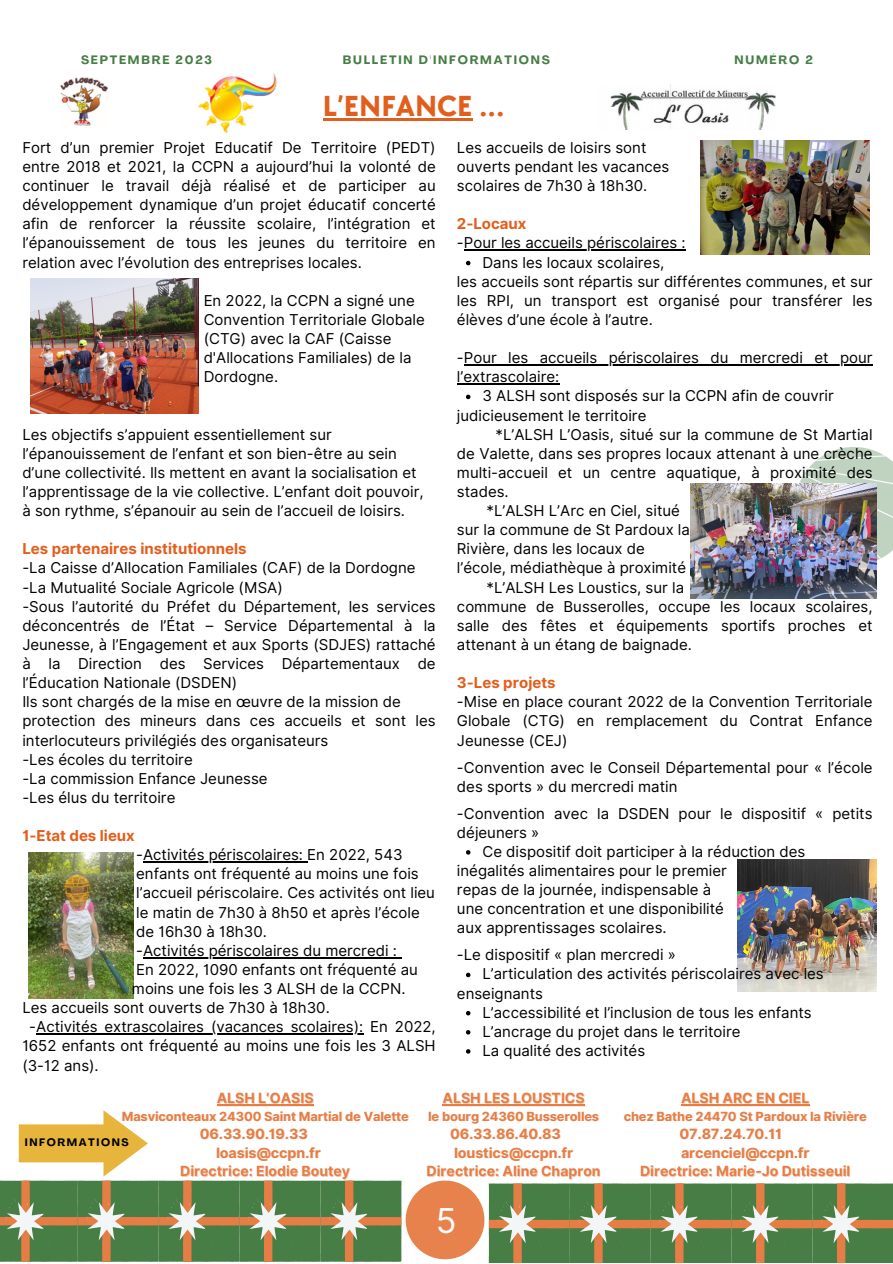
<style>
.page{position:relative;width:893px;height:1264px;background:#fff}
.page>*{position:absolute;margin:0;border:0;box-sizing:border-box;transform-origin:0 0}
.t1{font:34.2px "Inter";color:#fff}
.t2{font:700 30px "TT Chocolates";color:#e25e1c}
.t3{font:15px/19px "Inter";color:#000;text-align:justify}
.t4{font:700 15px "Inter";color:#e25e1c}
.t5{font:700 14.1px/18.9px "Inter";color:#e67d45}
.t6{font:700 12.6px "Inter";color:#e67d45}
.t7{font:700 12px "Agrandir";letter-spacing:.15em;color:#467e45}
.t8{font:700 10.65px "Agrandir";letter-spacing:.15em;color:#000}
</style>
<div class="page">
<img style="left:28px;top:78px;width:864px;height:1029px">
<hr style="left:217px;top:1103px;width:96px;height:2px;background:#e67d45">
<svg style="left:0;top:1110px;width:892px;height:152px"></svg>
<img style="left:199px;top:73px;width:77px;height:73px">
<img style="left:595px;top:85px;width:180px;height:45px">
<img style="left:49px;top:77px;width:75px;height:60px">
<img style="left:691px;top:483px;width:185px;height:116px">
<svg style="left:466px;top:261px;width:4px;height:4px"></svg>
<svg style="left:466px;top:394px;width:4px;height:5px"></svg>
<svg style="left:466px;top:850px;width:4px;height:4px"></svg>
<svg style="left:466px;top:972px;width:4px;height:5px"></svg>
<svg style="left:466px;top:1010px;width:4px;height:5px"></svg>
<svg style="left:466px;top:1030px;width:4px;height:4px"></svg>
<svg style="left:466px;top:1049px;width:4px;height:4px"></svg>
<hr style="left:464px;top:249px;width:221px;height:2px;background:#000">
<hr style="left:464px;top:364px;width:408px;height:1px;background:#000">
<hr style="left:457px;top:383px;width:102px;height:1px;background:#000">
<hr style="left:323px;top:118px;width:149px;height:3px;background:#e25e1c">
<hr style="left:681px;top:1103px;width:128px;height:2px;background:#e67d45">
<hr style="left:442px;top:1103px;width:142px;height:2px;background:#e67d45">
<p class="t7" style="left:81px;top:55px;width:133px">SEPTEMBRE 2023</p>
<p class="t7" style="left:343px;top:55px;width:208px">BULLETIN D'INFORMATIONS</p>
<p class="t7" style="left:734px;top:55px;width:80px">NUMÉRO 2</p>
<p class="t2" style="left:323px;top:89px;width:183px">L’ENFANCE ...</p>
<p class="t3" style="left:22px;top:138px;width:415px">Fort d’un premier Projet Educatif De Territoire (PEDT) entre 2018 et 2021, la CCPN a aujourd’hui la volonté de continuer le travail déjà réalisé et de participer au développement dynamique d’un projet éducatif concerté afin de renforcer la réussite scolaire, l’intégration et l’épanouissement de tous les jeunes du territoire en relation avec l’évolution des entreprises locales.</p>
<p class="t3" style="left:204px;top:291px;width:212px">En 2022, la CCPN a signé une</p>
<p class="t3" style="left:204px;top:310px;width:223px">Convention Territoriale Globale</p>
<p class="t3" style="left:204px;top:329px;width:189px">(CTG) avec la CAF (Caisse</p>
<p class="t3" style="left:204px;top:348px;width:209px">d'Allocations Familiales) de la</p>
<p class="t3" style="left:204px;top:367px;width:76px">Dordogne.</p>
<p class="t3" style="left:457px;top:138px;width:191px">Les accueils de loisirs sont</p>
<p class="t3" style="left:457px;top:157px;width:214px">ouverts pendant les vacances</p>
<p class="t3" style="left:457px;top:176px;width:192px">scolaires de 7h30 à 18h30.</p>
<p class="t4" style="left:457px;top:215px;width:71px">2-Locaux</p>
<p class="t3" style="left:457px;top:233px;width:230px">-Pour les accueils périscolaires :</p>
<p class="t3" style="left:457px;top:272px;width:417px">les accueils sont répartis sur différentes communes, et sur les RPI, un transport est organisé pour transférer les élèves d’une école à l’autre.</p>
<p class="t3" style="left:457px;top:348px;width:417px">-Pour les accueils périscolaires du mercredi et pour l’extrascolaire:</p>
<p class="t3" style="left:457px;top:405px;width:191px">judicieusement le territoire</p>
<p class="t3" style="left:457px;top:424px;width:417px;text-indent:39px">*L’ALSH L’Oasis, situé sur la commune de St Martial de Valette, dans ses propres locaux attenant à une crèche multi-accueil et un centre aquatique, à proximité des stades.</p>
<p class="t3" style="left:486px;top:501px;width:195px">*L’ALSH L’Arc en Ciel, situé</p>
<p class="t3" style="left:457px;top:520px;width:234px">sur la commune de St Pardoux la</p>
<p class="t3" style="left:457px;top:539px;width:189px">Rivière, dans les locaux de</p>
<p class="t3" style="left:457px;top:558px;width:230px">l’école, médiathèque à proximité</p>
<p class="t3" style="left:486px;top:577px;width:199px">*L’ALSH Les Loustics, sur la</p>
<p class="t3" style="left:457px;top:596px;width:417px">commune de Busserolles, occupe les locaux scolaires, salle des fêtes et équipements sportifs proches et attenant à un étang de baignade.</p>
<p class="t4" style="left:457px;top:673px;width:100px">3-Les projets</p>
<p class="t3" style="left:457px;top:692px;width:417px">-Mise en place courant 2022 de la Convention Territoriale Globale (CTG) en remplacement du Contrat Enfance Jeunesse (CEJ)</p>
<p class="t3" style="left:457px;top:757px;width:417px">-Convention avec le Conseil Départemental pour « l’école des sports » du mercredi matin</p>
<p class="t3" style="left:457px;top:803px;width:417px">-Convention avec la DSDEN pour le dispositif « petits déjeuners »</p>
<p class="t3" style="left:457px;top:861px;width:271px">inégalités alimentaires pour le premier</p>
<p class="t3" style="left:457px;top:880px;width:256px">repas de la journée, indispensable à</p>
<p class="t3" style="left:457px;top:899px;width:268px">une concentration et une disponibilité</p>
<p class="t3" style="left:457px;top:918px;width:211px">aux apprentissages scolaires.</p>
<p class="t3" style="left:457px;top:945px;width:220px">-Le dispositif « plan mercredi »</p>
<p class="t3" style="left:457px;top:983px;width:87px">enseignants</p>
<p class="t3" style="left:482px;top:252px;width:183px">Dans les locaux scolaires,</p>
<p class="t3" style="left:482px;top:386px;width:353px">3 ALSH sont disposés sur la CCPN afin de couvrir</p>
<p class="t3" style="left:22px;top:424px;width:403px;text-align:left">Les objectifs s’appuient essentiellement sur l’épanouissement de l’enfant et son bien-être au sein d’une collectivité. Ils mettent en avant la socialisation et l’apprentissage de la vie collective. L’enfant doit pouvoir, à son rythme, s’épanouir au sein de l’accueil de loisirs.</p>
<p class="t4" style="left:22px;top:540px;width:226px">Les partenaires institutionnels</p>
<p class="t3" style="left:22px;top:558px;width:395px">-La Caisse d’Allocation Familiales (CAF) de la Dordogne</p>
<p class="t3" style="left:22px;top:577px;width:262px">-La Mutualité Sociale Agricole (MSA)</p>
<p class="t3" style="left:22px;top:596px;width:415px">-Sous l’autorité du Préfet du Département, les services déconcentrés de l’État – Service Départemental à la Jeunesse, à l’Engagement et aux Sports (SDJES) rattaché à la Direction des Services Départementaux de l’Éducation Nationale (DSDEN)</p>
<p class="t3" style="left:22px;top:692px;width:380px">Ils sont chargés de la mise en œuvre de la mission de</p>
<p class="t3" style="left:22px;top:711px;width:415px">protection des mineurs dans ces accueils et sont les interlocuteurs privilégiés des organisateurs</p>
<p class="t3" style="left:22px;top:749px;width:172px">-Les écoles du territoire</p>
<p class="t3" style="left:22px;top:768px;width:247px">-La commission Enfance Jeunesse</p>
<p class="t3" style="left:22px;top:788px;width:154px">-Les élus du territoire</p>
<p class="t4" style="left:22px;top:826px;width:114px">1-Etat des lieux</p>
<p class="t3" style="left:136px;top:845px;width:268px">-Activités périscolaires: En 2022, 543</p>
<p class="t3" style="left:136px;top:864px;width:284px">enfants ont fréquenté au moins une fois</p>
<p class="t3" style="left:136px;top:883px;width:300px">l’accueil périscolaire. Ces activités ont lieu</p>
<p class="t3" style="left:136px;top:902px;width:285px">le matin de 7h30 à 8h50 et après l’école</p>
<p class="t3" style="left:136px;top:921px;width:132px">de 16h30 à 18h30.</p>
<p class="t3" style="left:136px;top:940px;width:262px">-Activités périscolaires du mercredi :</p>
<p class="t3" style="left:136px;top:960px;width:283px">En 2022, 1090 enfants ont fréquenté au</p>
<p class="t3" style="left:132px;top:979px;width:275px">moins une fois les 3 ALSH de la CCPN.</p>
<p class="t3" style="left:22px;top:998px;width:309px">Les accueils sont ouverts de 7h30 à 18h30.</p>
<p class="t3" style="left:22px;top:1017px;width:415px;text-indent:7px">-Activités extrascolaires (vacances scolaires): En 2022, 1652 enfants ont fréquenté au moins une fois les 3 ALSH (3-12 ans).</p>
<p class="t5" style="left:217px;top:1088px;width:98px">ALSH L’OASIS</p>
<p class="t6" style="left:122px;top:1108px;width:288px">Masviconteaux 24300 Saint Martial de Valette</p>
<p class="t5" style="left:200px;top:1124px;width:109px">06.33.90.19.33</p>
<p class="t5" style="left:216px;top:1142px;width:106px">loasis@ccpn.fr</p>
<p class="t5" style="left:180px;top:1161px;width:171px">Directrice: Elodie Boutey</p>
<p class="t3" style="left:482px;top:841px;width:324px">Ce dispositif doit participer à la réduction des</p>
<p class="t3" style="left:482px;top:964px;width:343px">L’articulation des activités périscolaires avec les</p>
<p class="t3" style="left:482px;top:1002px;width:331px">L’accessibilité et l’inclusion de tous les enfants</p>
<p class="t3" style="left:482px;top:1021px;width:259px">L’ancrage du projet dans le territoire</p>
<p class="t3" style="left:482px;top:1040px;width:164px">La qualité des activités</p>
<p class="t5" style="left:442px;top:1088px;width:144px">ALSH LES LOUSTICS</p>
<p class="t6" style="left:428px;top:1108px;width:172px">le bourg 24360 Busserolles</p>
<p class="t5" style="left:450px;top:1124px;width:124px">06.33.86.40.83 loustics@ccpn.fr</p>
<p class="t5" style="left:426px;top:1161px;width:175px">Directrice: Aline Chapron</p>
<p class="t5" style="left:681px;top:1088px;width:130px">ALSH ARC EN CIEL</p>
<p class="t6" style="left:623px;top:1108px;width:244px">chez Bathe 24470 St Pardoux la Rivière</p>
<p class="t5" style="left:679px;top:1124px;width:104px">07.87.24.70.11</p>
<p class="t5" style="left:681px;top:1142px;width:130px">arcenciel@ccpn.fr</p>
<p class="t5" style="left:640px;top:1161px;width:212px">Directrice: Marie-Jo Dutisseuil</p>
<p class="t8" style="left:25px;top:1138px;width:105px">INFORMATIONS</p>
<p class="t1" style="left:435px;top:1200px;width:22px">5</p>
</div>
